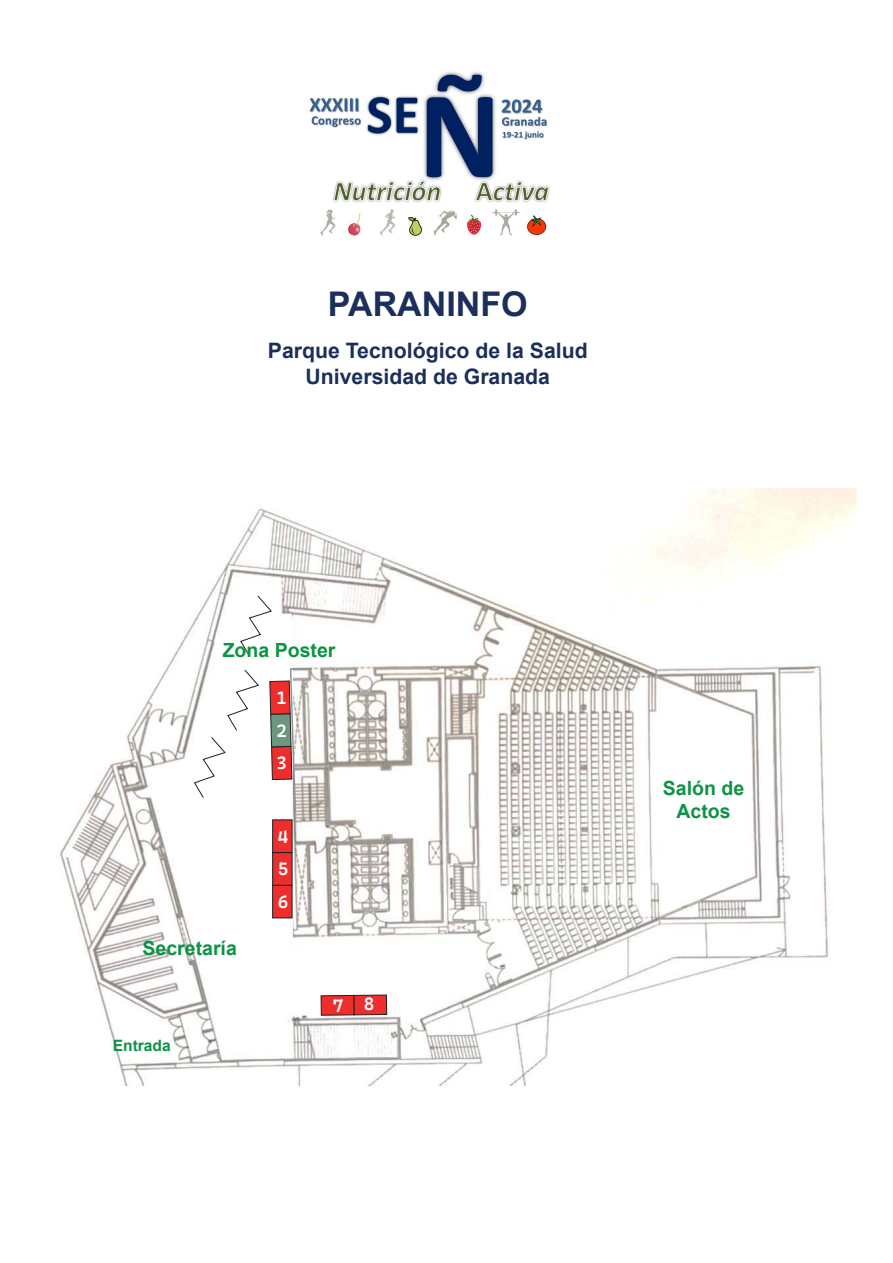
<style>
.page{position:relative;width:893px;height:1263px;background:#fff}
.page>*{position:absolute;margin:0;border:0;box-sizing:border-box;transform-origin:0 0}
.t1{font:700 34.05px "Arial";color:#1b2f5a}
.t2{font:700 21.3px/25.5px "Arial";color:#1b2f5a;text-align:center}
.t3{font:700 19.5px/23.4px "Arial";color:#0d9344;text-align:center}
.t4{font:18px/32.5px "Cascadia Code";color:#fff;text-align:justify}
.t5{font:700 15.6px "Arial";color:#0d9344}
</style>
<div class="page">
<img style="left:60px;top:488px;width:797px;height:598px">
<img style="left:308px;top:71px;width:242px;height:166px">
<div style="left:272px;top:885px;width:20px;height:33px;background:#ee2d2d;border:1px solid #231f20"></div>
<div style="left:272px;top:852px;width:20px;height:34px;background:#ee2d2d;border:1px solid #231f20"></div>
<div style="left:354px;top:995px;width:33px;height:20px;background:#ee2d2d"></div>
<div style="left:353px;top:994px;width:34px;height:21px;border:1px solid #231f20"></div>
<div style="left:321px;top:995px;width:33px;height:20px;background:#ee2d2d"></div>
<div style="left:321px;top:995px;width:33px;height:21px;border:1px solid #231f20"></div>
<div style="left:272px;top:819px;width:20px;height:34px;background:#ee2d2d;border:1px solid #231f20"></div>
<svg style="left:240px;top:595px;width:32px;height:62px"></svg>
<svg style="left:227px;top:669px;width:32px;height:62px"></svg>
<svg style="left:194px;top:737px;width:32px;height:61px"></svg>
<svg style="left:269px;top:667px;width:44px;height:148px"></svg>
<h1 class="t1" style="left:328px;top:280px;width:201px">PARANINFO</h1>
<p class="t2" style="left:268px;top:338px;width:321px">Parque Tecnológico de la Salud<br>Universidad de Granada</p>
<p class="t3" style="left:223px;top:639px;width:114px">Zona Poster</p>
<p class="t4" style="left:276px;top:682px;width:12px">1<br>2<br>3</p>
<p class="t3" style="left:142px;top:937px;width:96px">Secretaría</p>
<p class="t5" style="left:113px;top:1034px;width:60px">Entrada</p>
<p class="t4" style="left:278px;top:821px;width:12px">4<br>5<br>6</p>
<p class="t4" style="left:333px;top:989px;width:43px">7 8</p>
<p class="t3" style="left:663px;top:777px;width:83px">Salón de<br>Actos</p>
</div>
